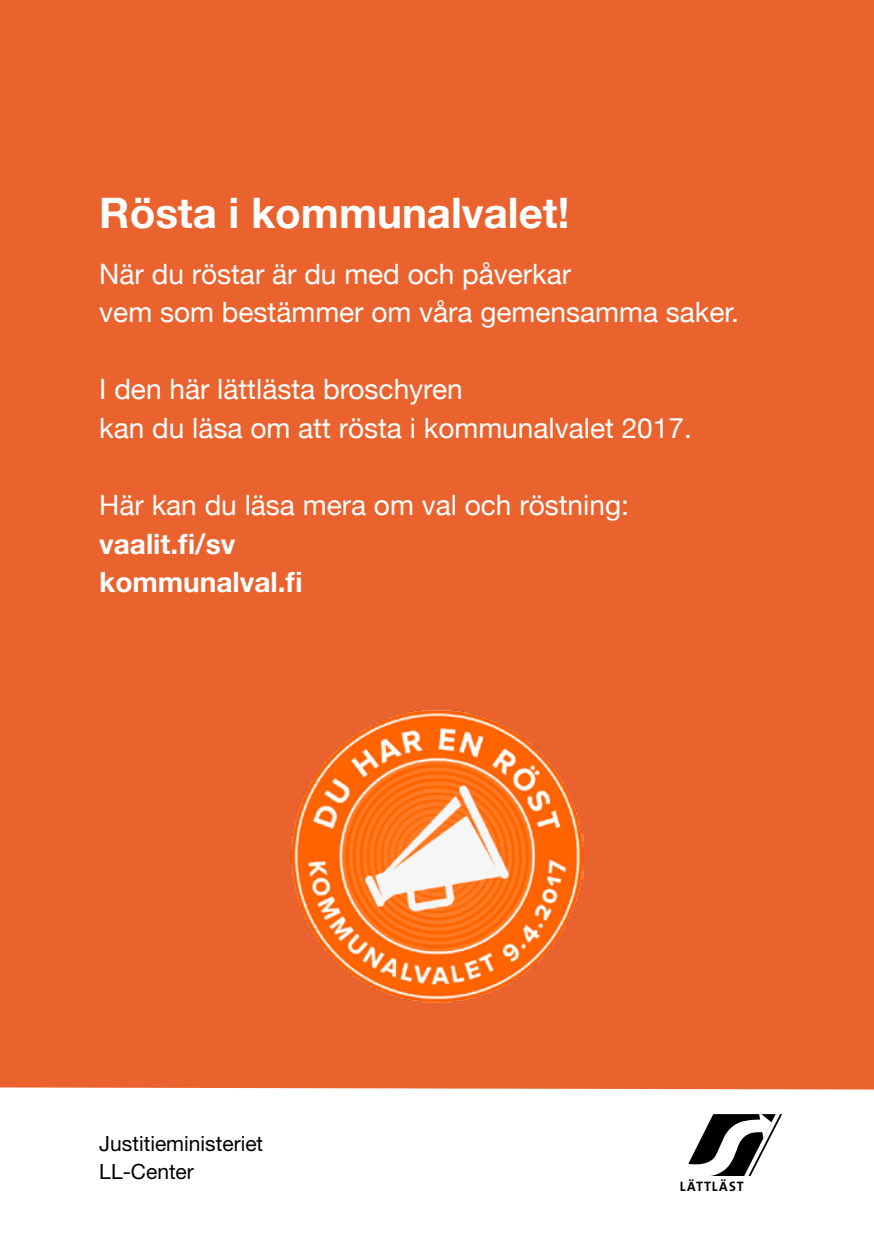
<style>
.page{position:relative;width:874px;height:1241px;background:#fff}
.page>*{position:absolute;margin:0;border:0;box-sizing:border-box;transform-origin:0 0}
.t1{font:700 42px "Helvetica Neue";color:#fff}
.t2{font:28px/38.5px "Helvetica Neue";color:#fff}
.t3{font:700 28px/38.5px "Helvetica Neue";color:#fff}
.t4{font:21px/28px "Helvetica Neue LT Std";color:#000}
.t5{font:13.65px "The Sans Bold Caps";letter-spacing:.075em;color:#000}
</style>
<div class="page">
<div style="left:0;top:0;width:873px;height:1089px;background:#ea632e"></div>
<img style="left:290px;top:708px;width:293px;height:293px">
<svg style="left:688px;top:1114px;width:93px;height:63px"></svg>
<h1 class="t1" style="left:99px;top:180px;width:471px">Rösta i kommunalvalet!</h1>
<p class="t2" style="left:99px;top:256px;width:641px">När du röstar är du med och påverkar<br>vem som bestämmer om våra gemensamma saker.</p>
<p class="t2" style="left:99px;top:372px;width:593px">I den här lättlästa broschyren<br>kan du läsa om att rösta i kommunalvalet 2017.</p>
<p class="t2" style="left:99px;top:487px;width:531px">Här kan du läsa mera om val och röstning:</p>
<p class="t3" style="left:99px;top:525px;width:205px">vaalit.fi/sv kommunalval.fi</p>
<p class="t4" style="left:99px;top:1128px;width:165px">Justitieministeriet<br>LL-Center</p>
<p class="t5" style="left:679px;top:1174px;width:66px">LÄTTLÄST</p>
</div>
